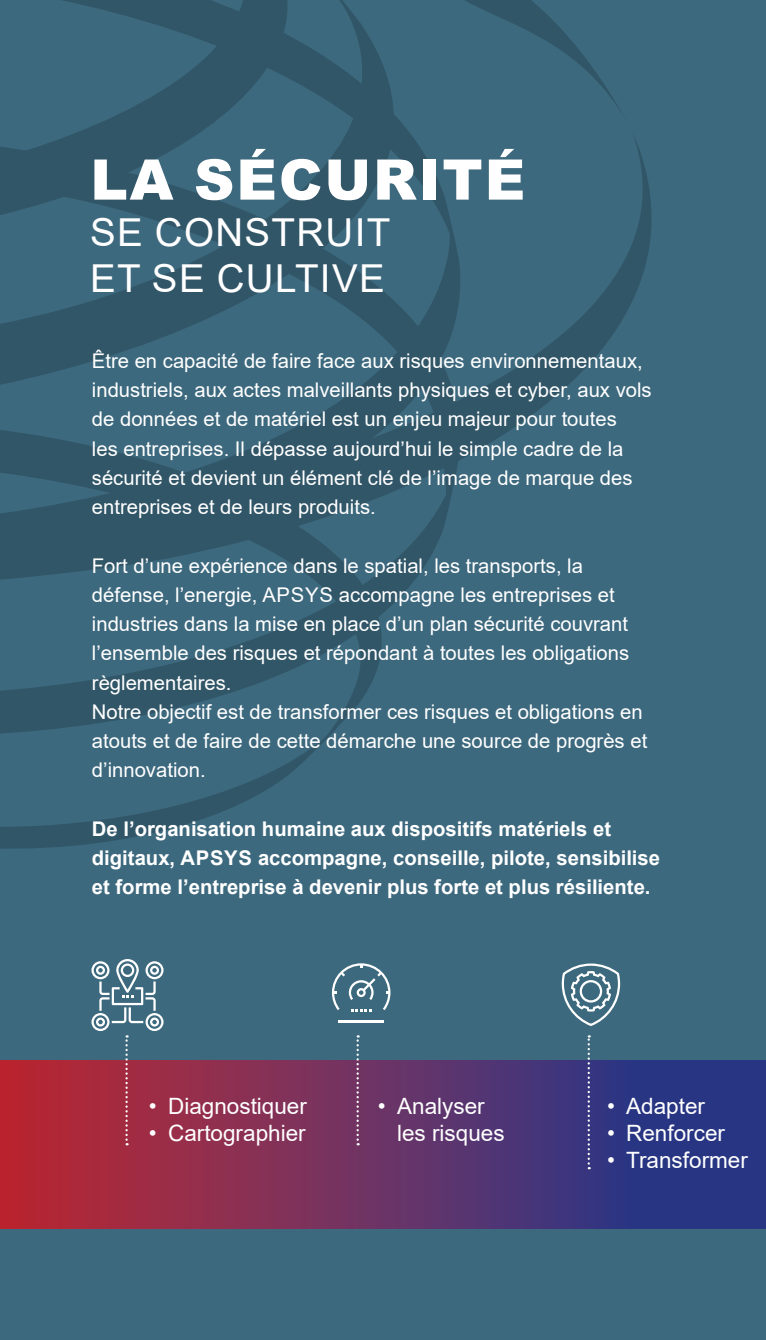
<style>
.page{position:relative;width:766px;height:1340px;background:#fff}
.page>*{position:absolute;margin:0;border:0;box-sizing:border-box;transform-origin:0 0}
.t1{font:900 56.02px "Arial";letter-spacing:.035em;color:#fff}
.t2{font:38.48px/46.1px "Arial";letter-spacing:.035em;color:#fff}
.t3{font:22.5px/27px "Arial";color:#fff}
.t4{font:20.25px/29.2px "Arial";color:#fff}
.t5{font:700 20.25px/29.2px "Arial";color:#fff}
</style>
<div class="page">
<div style="left:0;top:0;width:765px;height:1339px;background:#3d697e"></div>
<svg style="left:303px;top:24px;width:105px;height:107px"></svg>
<svg style="left:0;top:765px;width:299px;height:84px"></svg>
<svg style="left:0;top:593px;width:403px;height:172px"></svg>
<svg style="left:340px;top:0;width:21px;height:24px"></svg>
<svg style="left:63px;top:0;width:240px;height:131px"></svg>
<svg style="left:465px;top:0;width:156px;height:112px"></svg>
<svg style="left:0;top:131px;width:652px;height:462px"></svg>
<div style="left:0;top:1060px;width:765px;height:168px;background:linear-gradient(to right,#bd2934,#173991)"></div>
<svg style="left:356px;top:1035px;width:3px;height:110px"></svg>
<svg style="left:587px;top:1035px;width:2px;height:134px"></svg>
<svg style="left:91px;top:959px;width:72px;height:186px"></svg>
<svg style="left:332px;top:963px;width:58px;height:48px"></svg>
<hr style="left:338px;top:1020px;width:45px;height:3px;background:#fff">
<svg style="left:561px;top:963px;width:60px;height:63px"></svg>
<h1 class="t1" style="left:90px;top:139px;width:436px">LA SÉCURITÉ</h1>
<h2 class="t2" style="left:90px;top:209px;width:302px">SE CONSTRUIT<br>ET SE CULTIVE</h2>
<p class="t4" style="left:92px;top:346px;width:561px">Être en capacité de faire face aux risques environnementaux, industriels, aux actes malveillants physiques et cyber, aux vols de données et de matériel est un enjeu majeur pour toutes<br>les entreprises. Il dépasse aujourd’hui le simple cadre de la sécurité et devient un élément clé de l’image de marque des entreprises et de leurs produits.</p>
<p class="t4" style="left:92px;top:550px;width:556px">Fort d’une expérience dans le spatial, les transports, la défense, l’energie, APSYS accompagne les entreprises et industries dans la mise en place d’un plan sécurité couvrant l’ensemble des risques et répondant à toutes les obligations règlementaires.<br>Notre objectif est de transformer ces risques et obligations en atouts et de faire de cette démarche une source de progrès et d’innovation.</p>
<p class="t5" style="left:92px;top:814px;width:569px">De l’organisation humaine aux dispositifs matériels et digitaux, APSYS accompagne, conseille, pilote, sensibilise et forme l’entreprise à devenir plus forte et plus résiliente.</p>
<p class="t3" style="left:149px;top:1092px;width:159px">• Diagnostiquer</p>
<p class="t3" style="left:149px;top:1119px;width:158px">• Cartographier</p>
<p class="t3" style="left:397px;top:1092px;width:109px;text-indent:-19px">• Analyser les risques</p>
<p class="t3" style="left:607px;top:1092px;width:99px">• Adapter</p>
<p class="t3" style="left:607px;top:1119px;width:119px">• Renforcer</p>
<p class="t3" style="left:607px;top:1146px;width:142px">• Transformer</p>
</div>
